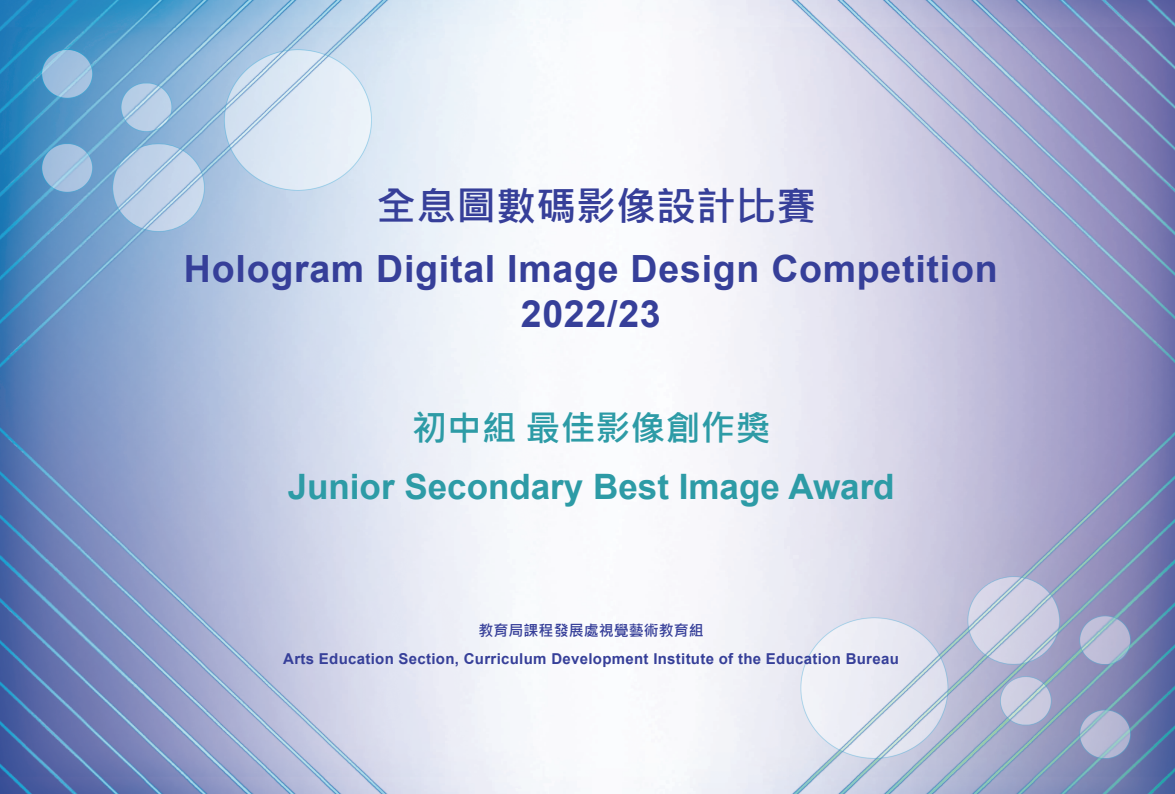
<style>
.page{position:relative;width:1175px;height:794px;background:#fff}
.page>*{position:absolute;margin:0;border:0;box-sizing:border-box;transform-origin:0 0}
.t1{font:700 40px "Microsoft Jheng Hei";color:#363f99}
.t2{font:700 37.5px/45px "Arial";letter-spacing:.02em;color:#363f99;text-align:center}
.t3{font:700 35px "Arial";color:#2d9ba6}
.t4{font:700 35px "Microsoft Jheng Hei";color:#2d9ba6}
.t5{font:700 15px "Arial";letter-spacing:.02em;color:#363f99}
.t6{font:700 15px "Microsoft Jheng Hei";color:#363f99}
</style>
<div class="page">
<img style="left:0;top:0;width:1175px;height:794px">
<h1 class="t1" style="left:376px;top:182px;width:441px">全息圖數碼影像設計比賽</h1>
<h2 class="t2" style="left:184px;top:247px;width:815px">Hologram Digital Image Design Competition<br>2022/23</h2>
<h3 class="t4" style="left:412px;top:406px;width:360px">初中組 最佳影像創作獎</h3>
<h3 class="t3" style="left:288px;top:462px;width:608px">Junior Secondary Best Image Award</h3>
<p class="t6" style="left:479px;top:621px;width:226px">教育局課程發展處視覺藝術教育組</p>
<p class="t5" style="left:283px;top:648px;width:617px">Arts Education Section, Curriculum Development Institute of the Education Bureau</p>
</div>
